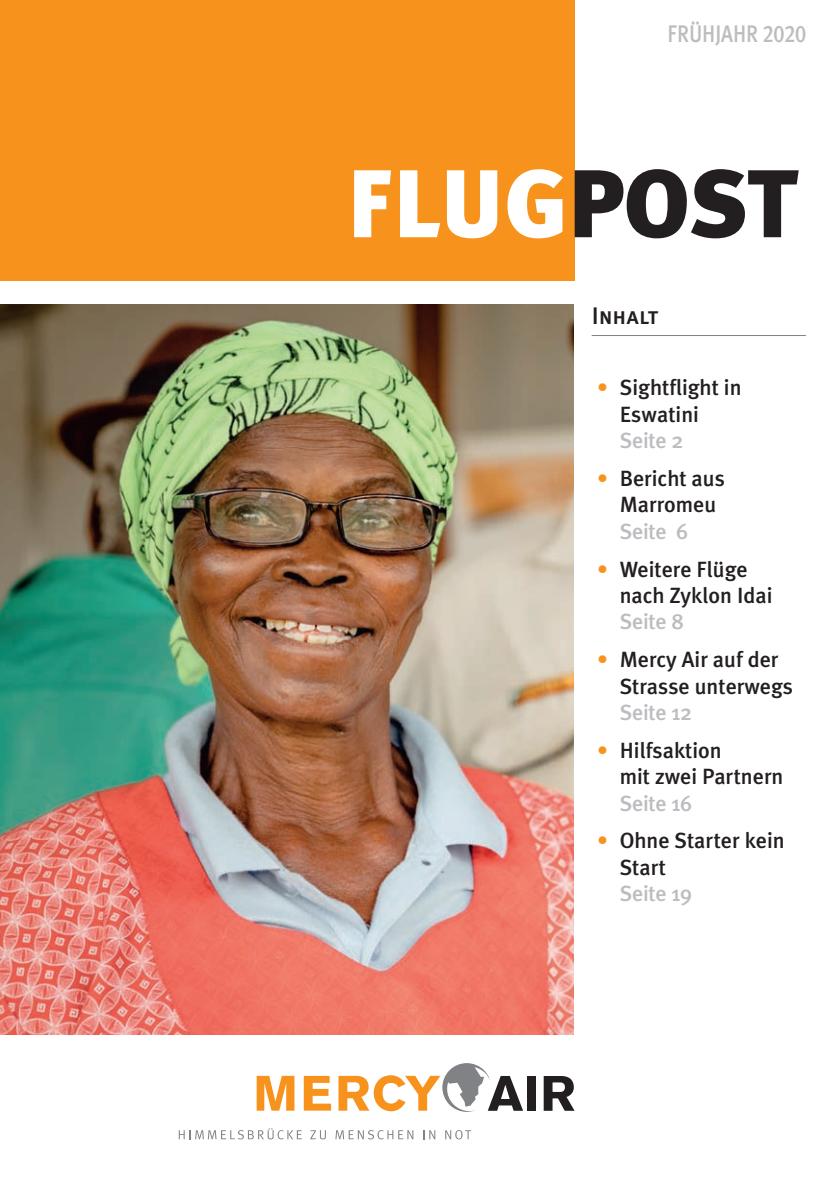
<style>
.page{position:relative;width:840px;height:1191px;background:#fff}
.page>*{position:absolute;margin:0;border:0;box-sizing:border-box;transform-origin:0 0}
.t1{font:900 96px "Meta Plus";color:#fff}
.t2{font:24px "Meta Plus Medium Caps";letter-spacing:-.01em;color:#bcbdc0;scale:.86 1}
.t3{font:24px "Meta Plus Medium Caps";color:#231f20}
.t4{font:500 22px/26.4px "Meta Plus";color:#231f20}
.t5{font:500 22px "Meta Plus";letter-spacing:-.01em;color:#bcbdc0}
.s1{color:#231f20}
.s2{color:#f7931d}
</style>
<div class="page">
<hr style="left:591px;top:335px;width:214px;height:1px;background:#808285">
<svg style="left:303px;top:1076px;width:28px;height:34px"></svg>
<svg style="left:256px;top:1075px;width:38px;height:35px"></svg>
<svg style="left:543px;top:1076px;width:31px;height:34px"></svg>
<div style="left:527px;top:1076px;width:9px;height:34px;background:#231f20"></div>
<svg style="left:338px;top:1063px;width:185px;height:48px"></svg>
<svg style="left:179px;top:1128px;width:123px;height:11px"></svg>
<svg style="left:310px;top:1130px;width:16px;height:9px"></svg>
<svg style="left:423px;top:1130px;width:12px;height:9px"></svg>
<svg style="left:445px;top:1130px;width:26px;height:9px"></svg>
<svg style="left:335px;top:1130px;width:78px;height:9px"></svg>
<div style="left:0;top:0;width:574px;height:280px;background:#f7931d"></div>
<img style="left:0;top:304px;width:573px;height:730px">
<p class="t2" style="left:667px;top:19px;width:163px">FRÜHJAHR 2020</p>
<h1 class="t1" style="left:346px;top:148px;width:453px">FLUG<span class="s1">POST</span></h1>
<p class="t3" style="left:591px;top:301px;width:68px">Inhalt</p>
<p class="t4" style="left:619px;top:374px;width:123px;text-indent:-23px"><span class="s2">•</span> Sightflight in<br>Eswatini</p>
<p class="t5" style="left:619px;top:428px;width:65px">Seite 2</p>
<p class="t4" style="left:619px;top:465px;width:107px;text-indent:-23px"><span class="s2">•</span> Bericht aus<br>Marromeu</p>
<p class="t5" style="left:619px;top:518px;width:70px">Seite 6</p>
<p class="t4" style="left:619px;top:555px;width:154px;text-indent:-23px"><span class="s2">•</span> Weitere Flüge nach Zyklon Idai</p>
<p class="t5" style="left:619px;top:609px;width:66px">Seite 8</p>
<p class="t4" style="left:619px;top:646px;width:175px;text-indent:-23px"><span class="s2">•</span> Mercy Air auf der<br>Strasse unterwegs</p>
<p class="t5" style="left:619px;top:699px;width:74px">Seite 12</p>
<p class="t4" style="left:619px;top:736px;width:165px;text-indent:-23px"><span class="s2">•</span> Hilfsaktion<br>mit zwei Partnern</p>
<p class="t5" style="left:619px;top:790px;width:74px">Seite 16</p>
<p class="t4" style="left:619px;top:827px;width:166px;text-indent:-23px"><span class="s2">•</span> Ohne Starter kein<br>Start</p>
<p class="t5" style="left:619px;top:880px;width:74px">Seite 19</p>
</div>
